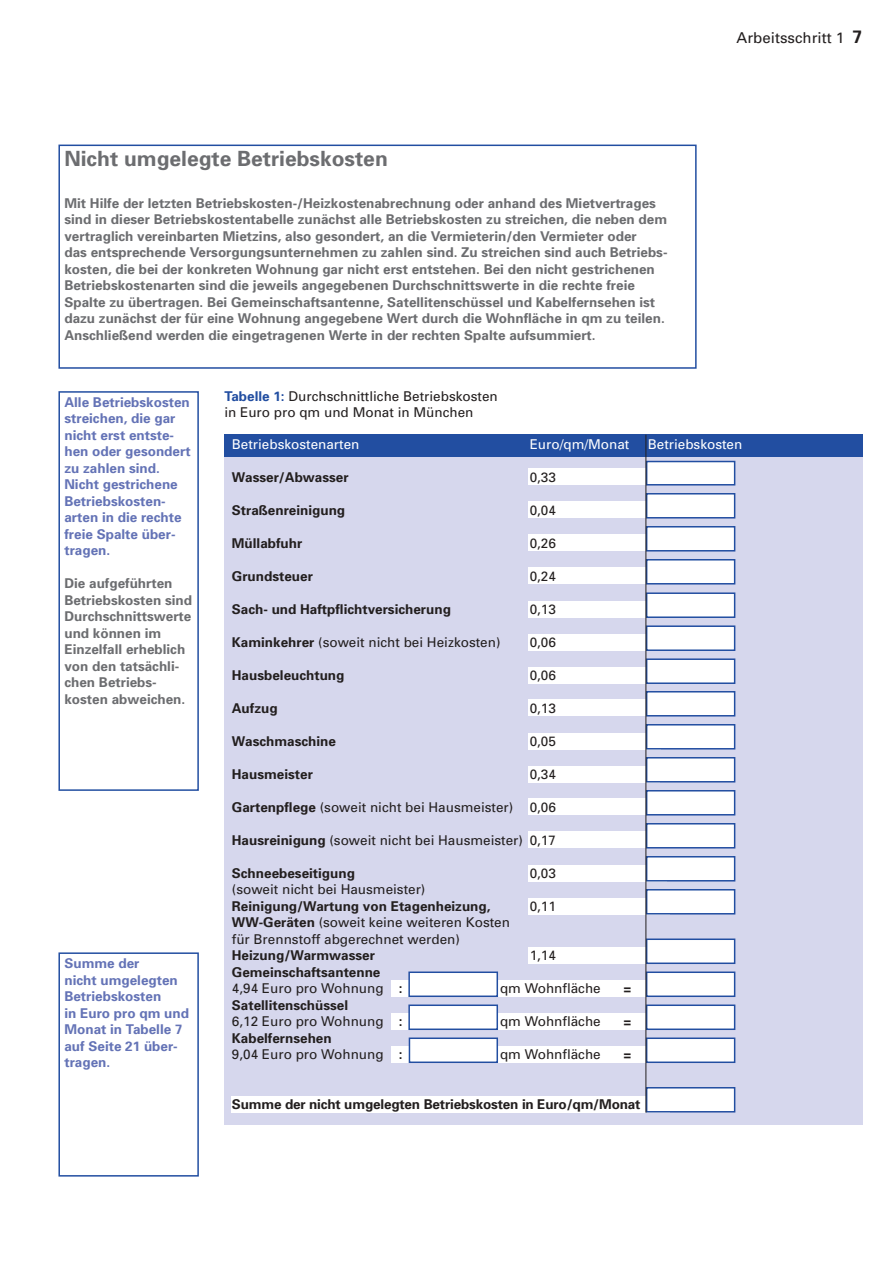
<style>
.page{position:relative;width:893px;height:1263px;background:#fff}
.page>*{position:absolute;margin:0;border:0;box-sizing:border-box;transform-origin:0 0}
.t1{font:700 21px "Univers";color:#6c6d70}
.t2{font:15px "Univers";color:#231f1f}
.t3{font:700 13.5px/16.5px "Univers";color:#6c6d70}
.t4{font:13.5px/16.5px "Univers";color:#231f1f}
.t5{font:700 13.5px/16.5px "Univers";color:#231f1f}
.t6{font:700 13.5px/16.5px "Univers";color:#6473b6}
.t7{font:13.5px "Univers";color:#fff}
.s1{font-weight:700;font-size:18px}
.s2{font-weight:700;color:#224ea1}
.s3{font-weight:700}
.s4{font-weight:400}
</style>
<div class="page">
<div style="left:224px;top:436px;width:638px;height:689px;background:#d6d7ed"></div>
<div style="left:528px;top:469px;width:151px;height:16px;background:#fff"></div>
<div style="left:528px;top:534px;width:134px;height:17px;background:#fff"></div>
<div style="left:528px;top:601px;width:135px;height:16px;background:#fff"></div>
<div style="left:528px;top:502px;width:139px;height:16px;background:#fff"></div>
<div style="left:646px;top:494px;width:88px;height:24px;background:#fff"></div>
<div style="left:646px;top:493px;width:89px;height:26px;border:2px solid #224ea1"></div>
<div style="left:646px;top:527px;width:88px;height:24px;background:#fff"></div>
<div style="left:646px;top:526px;width:89px;height:26px;border:2px solid #224ea1"></div>
<div style="left:528px;top:568px;width:149px;height:16px;background:#fff"></div>
<div style="left:646px;top:462px;width:88px;height:23px;background:#fff"></div>
<div style="left:646px;top:461px;width:89px;height:25px;border:2px solid #224ea1"></div>
<div style="left:391px;top:1013px;width:291px;height:17px;background:#fff"></div>
<div style="left:391px;top:1046px;width:299px;height:17px;background:#fff"></div>
<div style="left:231px;top:1096px;width:439px;height:16px;background:#fff"></div>
<div style="left:646px;top:560px;width:88px;height:24px;background:#fff"></div>
<div style="left:646px;top:559px;width:89px;height:26px;border:2px solid #224ea1"></div>
<div style="left:646px;top:593px;width:88px;height:24px;background:#fff"></div>
<div style="left:646px;top:592px;width:89px;height:26px;border:2px solid #224ea1"></div>
<div style="left:646px;top:1005px;width:88px;height:24px;background:#fff"></div>
<div style="left:646px;top:1005px;width:89px;height:25px;border:2px solid #224ea1"></div>
<div style="left:646px;top:1038px;width:88px;height:24px;background:#fff"></div>
<div style="left:646px;top:1038px;width:89px;height:25px;border:2px solid #224ea1"></div>
<div style="left:646px;top:1088px;width:88px;height:24px;background:#fff"></div>
<div style="left:646px;top:1087px;width:89px;height:26px;border:2px solid #224ea1"></div>
<div style="left:528px;top:667px;width:140px;height:17px;background:#fff"></div>
<div style="left:528px;top:733px;width:133px;height:16px;background:#fff"></div>
<div style="left:528px;top:799px;width:147px;height:16px;background:#fff"></div>
<div style="left:528px;top:865px;width:138px;height:16px;background:#fff"></div>
<div style="left:528px;top:634px;width:134px;height:17px;background:#fff"></div>
<div style="left:528px;top:700px;width:159px;height:16px;background:#fff"></div>
<div style="left:528px;top:766px;width:131px;height:16px;background:#fff"></div>
<div style="left:528px;top:832px;width:139px;height:16px;background:#fff"></div>
<div style="left:528px;top:898px;width:141px;height:16px;background:#fff"></div>
<div style="left:528px;top:947px;width:134px;height:17px;background:#fff"></div>
<div style="left:391px;top:980px;width:290px;height:17px;background:#fff"></div>
<div style="left:646px;top:626px;width:88px;height:24px;background:#fff"></div>
<div style="left:646px;top:625px;width:89px;height:26px;border:2px solid #224ea1"></div>
<div style="left:646px;top:659px;width:88px;height:24px;background:#fff"></div>
<div style="left:646px;top:658px;width:89px;height:26px;border:2px solid #224ea1"></div>
<div style="left:646px;top:692px;width:88px;height:24px;background:#fff"></div>
<div style="left:646px;top:691px;width:89px;height:26px;border:2px solid #224ea1"></div>
<div style="left:646px;top:725px;width:88px;height:24px;background:#fff"></div>
<div style="left:646px;top:724px;width:89px;height:26px;border:2px solid #224ea1"></div>
<div style="left:646px;top:758px;width:88px;height:24px;background:#fff"></div>
<div style="left:646px;top:757px;width:89px;height:26px;border:2px solid #224ea1"></div>
<div style="left:646px;top:791px;width:88px;height:24px;background:#fff"></div>
<div style="left:646px;top:790px;width:89px;height:26px;border:2px solid #224ea1"></div>
<div style="left:646px;top:824px;width:88px;height:24px;background:#fff"></div>
<div style="left:646px;top:823px;width:89px;height:26px;border:2px solid #224ea1"></div>
<div style="left:646px;top:857px;width:88px;height:24px;background:#fff"></div>
<div style="left:646px;top:856px;width:89px;height:26px;border:2px solid #224ea1"></div>
<div style="left:646px;top:890px;width:88px;height:24px;background:#fff"></div>
<div style="left:646px;top:889px;width:89px;height:26px;border:2px solid #224ea1"></div>
<div style="left:646px;top:939px;width:88px;height:24px;background:#fff"></div>
<div style="left:646px;top:939px;width:89px;height:25px;border:2px solid #224ea1"></div>
<div style="left:646px;top:972px;width:88px;height:24px;background:#fff"></div>
<div style="left:646px;top:972px;width:89px;height:25px;border:2px solid #224ea1"></div>
<div style="left:224px;top:435px;width:638px;height:22px;background:#224ea1"></div>
<div style="left:409px;top:1005px;width:88px;height:24px;background:#fff"></div>
<div style="left:408px;top:1005px;width:90px;height:25px;border:2px solid #224ea1"></div>
<div style="left:409px;top:1038px;width:88px;height:24px;background:#fff"></div>
<div style="left:408px;top:1038px;width:90px;height:25px;border:2px solid #224ea1"></div>
<div style="left:409px;top:972px;width:88px;height:24px;background:#fff"></div>
<div style="left:408px;top:972px;width:90px;height:25px;border:2px solid #224ea1"></div>
<div style="left:58px;top:391px;width:141px;height:400px;border:2px solid #224ea1"></div>
<div style="left:58px;top:952px;width:141px;height:225px;border:2px solid #224ea1"></div>
<div style="left:58px;top:145px;width:638px;height:224px;border:2px solid #224ea1"></div>
<hr style="left:645px;top:435px;width:1px;height:678px;background:#231f1f">
<h1 class="t1" style="left:64px;top:151px;width:325px">Nicht umgelegte Betriebskosten</h1>
<p class="t3" style="left:64px;top:196px;width:604px">Mit Hilfe der letzten Betriebskosten-/Heizkostenabrechnung oder anhand des Mietvertrages sind in dieser Betriebskostentabelle zunächst alle Betriebskosten zu streichen, die neben dem vertraglich vereinbarten Mietzins, also gesondert, an die Vermieterin/den Vermieter oder<br>das entsprechende Versorgungsunternehmen zu zahlen sind. Zu streichen sind auch Betriebs&shy;kosten, die bei der konkreten Wohnung gar nicht erst entstehen. Bei den nicht gestrichenen Betriebskostenarten sind die jeweils angegebenen Durchschnittswerte in die rechte freie Spalte zu übertragen. Bei Gemeinschaftsantenne, Satellitenschüssel und Kabelfernsehen ist dazu zunächst der für eine Wohnung angegebene Wert durch die Wohnfläche in qm zu teilen.<br>Anschließend werden die eingetragenen Werte in der rechten Spalte aufsummiert.</p>
<p class="t2" style="left:736px;top:32px;width:127px">Arbeitsschritt 1 <span class="s1">7</span></p>
<p class="t6" style="left:64px;top:395px;width:128px">Alle Betriebskosten streichen, die gar nicht erst entste&shy;hen oder gesondert zu zahlen sind.<br>Nicht gestrichene<br>Betriebskosten&shy;arten in die rechte freie Spalte über&shy;tragen.</p>
<p class="t3" style="left:64px;top:577px;width:129px">Die aufgeführten<br>Betriebskosten sind<br>Durchschnittswerte und können im<br>Einzelfall erheblich von den tatsächli&shy;chen Betriebs&shy;kosten abweichen.</p>
<p class="t6" style="left:64px;top:956px;width:126px">Summe der<br>nicht umgelegten<br>Betriebskosten<br>in Euro pro qm und<br>Monat in Tabelle 7 auf Seite 21 über&shy;tragen.</p>
<p class="t4" style="left:224px;top:389px;width:275px"><span class="s2">Tabelle 1:</span> Durchschnittliche Betriebskosten in Euro pro qm und Monat in München</p>
<p class="t7" style="left:232px;top:439px;width:129px">Betriebskostenarten</p>
<p class="t7" style="left:529px;top:439px;width:101px">Euro/qm/Monat</p>
<p class="t7" style="left:647px;top:439px;width:96px">Betriebskosten</p>
<p class="t5" style="left:232px;top:470px;width:118px">Wasser/Abwasser</p>
<p class="t4" style="left:529px;top:470px;width:28px">0,33</p>
<p class="t5" style="left:232px;top:503px;width:115px">Straßenreinigung</p>
<p class="t4" style="left:529px;top:503px;width:28px">0,04</p>
<p class="t5" style="left:232px;top:536px;width:72px">Müllabfuhr</p>
<p class="t4" style="left:529px;top:536px;width:28px">0,26</p>
<p class="t5" style="left:232px;top:569px;width:82px">Grundsteuer</p>
<p class="t4" style="left:529px;top:569px;width:28px">0,24</p>
<p class="t5" style="left:232px;top:602px;width:220px">Sach- und Haftpflichtversicherung</p>
<p class="t4" style="left:529px;top:602px;width:28px">0,13</p>
<p class="t4" style="left:232px;top:635px;width:270px"><span class="s3">Kaminkehrer</span> (soweit nicht bei Heizkosten)</p>
<p class="t4" style="left:529px;top:635px;width:28px">0,06</p>
<p class="t5" style="left:232px;top:668px;width:114px">Hausbeleuchtung</p>
<p class="t4" style="left:529px;top:668px;width:28px">0,06</p>
<p class="t5" style="left:232px;top:701px;width:47px">Aufzug</p>
<p class="t4" style="left:529px;top:701px;width:28px">0,13</p>
<p class="t5" style="left:232px;top:734px;width:106px">Waschmaschine</p>
<p class="t4" style="left:529px;top:734px;width:28px">0,05</p>
<p class="t5" style="left:232px;top:767px;width:82px">Hausmeister</p>
<p class="t4" style="left:529px;top:767px;width:28px">0,34</p>
<p class="t4" style="left:232px;top:800px;width:325px"><span class="s3">Gartenpflege</span> (soweit nicht bei Hausmeister) 0,06</p>
<p class="t4" style="left:232px;top:833px;width:325px"><span class="s3">Hausreinigung</span> (soweit nicht bei Hausmeister) 0,17</p>
<p class="t5" style="left:232px;top:866px;width:125px">Schneebeseitigung</p>
<p class="t4" style="left:529px;top:866px;width:28px">0,03</p>
<p class="t4" style="left:232px;top:882px;width:195px">(soweit nicht bei Hausmeister)</p>
<p class="t5" style="left:232px;top:899px;width:260px">Reinigung/Wartung von Etagenheizung,</p>
<p class="t4" style="left:529px;top:899px;width:28px">0,11</p>
<p class="t4" style="left:232px;top:915px;width:280px"><span class="s3">WW-Geräten</span> (soweit keine weiteren Kosten für Brennstoff abgerechnet werden)</p>
<p class="t5" style="left:232px;top:948px;width:144px">Heizung/Warmwasser</p>
<p class="t4" style="left:529px;top:948px;width:28px">1,14</p>
<p class="t5" style="left:232px;top:965px;width:172px">Gemeinschaftsantenne<br><span class="s4">4,94 Euro pro Wohnung</span> :</p>
<p class="t4" style="left:500px;top:981px;width:102px">qm Wohnfläche</p>
<p class="t5" style="left:623px;top:981px;width:9px">=</p>
<p class="t5" style="left:232px;top:998px;width:172px">Satellitenschüssel<br><span class="s4">6,12 Euro pro Wohnung</span> :</p>
<p class="t4" style="left:500px;top:1014px;width:102px">qm Wohnfläche</p>
<p class="t5" style="left:623px;top:1014px;width:9px">=</p>
<p class="t4" style="left:232px;top:1031px;width:172px"><span class="s3">Kabelfernsehen<br></span>9,04 Euro pro Wohnung <span class="s3">:</span></p>
<p class="t4" style="left:500px;top:1047px;width:102px">qm Wohnfläche</p>
<p class="t5" style="left:623px;top:1047px;width:9px">=</p>
<p class="t5" style="left:232px;top:1097px;width:410px">Summe der nicht umgelegten Betriebskosten in Euro/qm/Monat</p>
</div>
